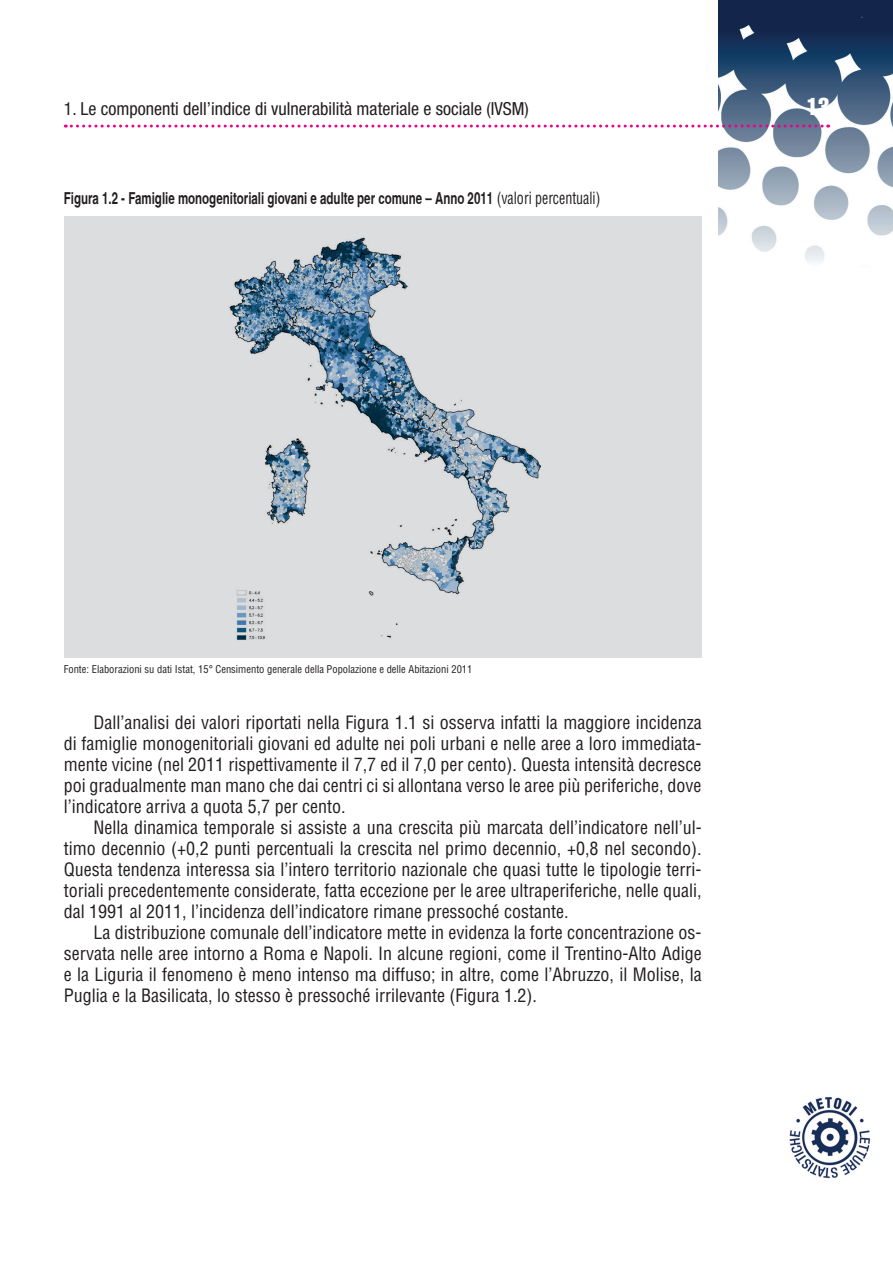
<style>
.page{position:relative;width:893px;height:1263px;background:#fff}
.page>*{position:absolute;margin:0;border:0;box-sizing:border-box;transform-origin:0 0}
.t1{font:24px "Helvetica LT Std Comp";color:#fff}
.t2{font:condensed 18px/21px "Helvetica LT Std";color:#231f20;text-align:justify}
.t3{font:condensed 18px "Helvetica Neue LT Std";color:#231f20}
.t4{font:700 condensed 16.5px "Helvetica";color:#231f20;scale:.85 1}
.t5{font:condensed 10.5px "Helvetica LT Std";color:#231f20}
.s1{font-family:"Helvetica LT Std";font-weight:400}
</style>
<div class="page">
<img style="left:719px;top:0;width:174px;height:263px">
<svg style="left:65px;top:125px;width:764px;height:3px"></svg>
<img style="left:789px;top:1097px;width:81px;height:82px">
<div style="left:64px;top:216px;width:638px;height:442px;background:#dcdddf"></div>
<img style="left:229px;top:237px;width:311px;height:403px">
<p class="t3" style="left:64px;top:98px;width:466px">1. Le componenti dell’indice di vulnerabilità materiale e sociale (IVSM)</p>
<h1 class="t1" style="left:807px;top:91px;width:24px">13</h1>
<p class="t4" style="left:64px;top:188px;width:633px">Figura 1.2 - Famiglie monogenitoriali giovani e adulte per comune – Anno 2011 <span class="s1">(valori percentuali)</span></p>
<p class="t5" style="left:64px;top:663px;width:410px">Fonte: Elaborazioni su dati Istat, 15° Censimento generale della Popolazione e delle Abitazioni 2011</p>
<p class="t2" style="left:64px;top:712px;width:639px;text-indent:30px">Dall’analisi dei valori riportati nella Figura 1.1 si osserva infatti la maggiore incidenza di famiglie monogenitoriali giovani ed adulte nei poli urbani e nelle aree a loro immediata&shy;mente vicine (nel 2011 rispettivamente il 7,7 ed il 7,0 per cento). Questa intensità decresce poi gradualmente man mano che dai centri ci si allontana verso le aree più periferiche, dove l’indicatore arriva a quota 5,7 per cento.</p>
<p class="t2" style="left:64px;top:817px;width:639px;text-indent:30px">Nella dinamica temporale si assiste a una crescita più marcata dell’indicatore nell’ul&shy;timo decennio (+0,2 punti percentuali la crescita nel primo decennio, +0,8 nel secondo).<br>Questa tendenza interessa sia l’intero territorio nazionale che quasi tutte le tipologie terri&shy;toriali precedentemente considerate, fatta eccezione per le aree ultraperiferiche, nelle quali, dal 1991 al 2011, l’incidenza dell’indicatore rimane pressoché costante.</p>
<p class="t2" style="left:64px;top:922px;width:639px;text-indent:30px">La distribuzione comunale dell’indicatore mette in evidenza la forte concentrazione os&shy;servata nelle aree intorno a Roma e Napoli. In alcune regioni, come il Trentino-Alto Adige e la Liguria il fenomeno è meno intenso ma diffuso; in altre, come l’Abruzzo, il Molise, la Puglia e la Basilicata, lo stesso è pressoché irrilevante (Figura 1.2).</p>
</div>
